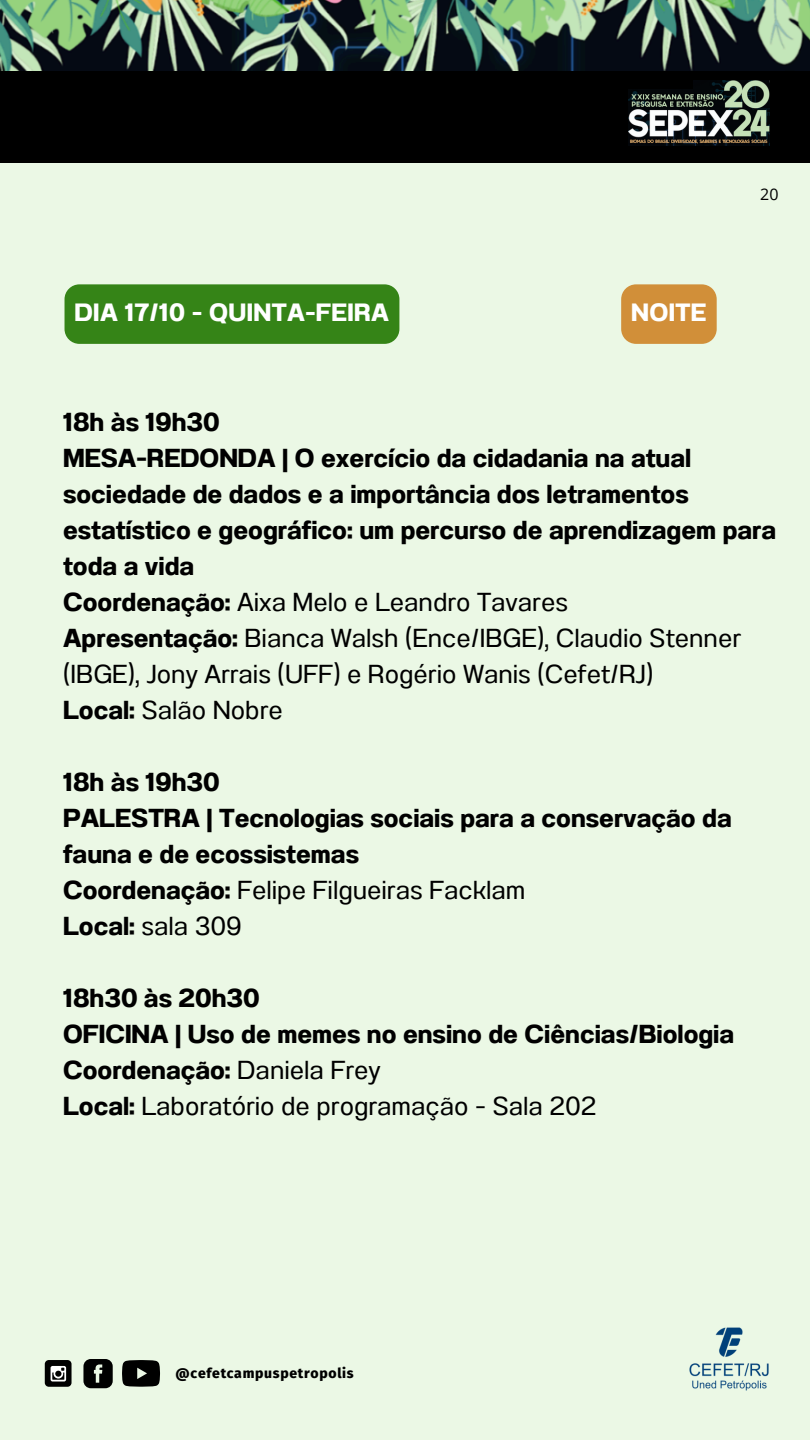
<style>
.page{position:relative;width:810px;height:1440px;background:#ebf8e5}
.page>*{position:absolute;margin:0;border:0;box-sizing:border-box;transform-origin:0 0}
.t1{font:700 26px/36px "Anantason";color:#000}
.t2{font:700 25px "Anantason";letter-spacing:.015em;color:#fff}
.t3{font:16px "Open Sans";color:#000}
.t4{font:800 14px "Fira Sans";letter-spacing:.05em;color:#000}
.s1{font-weight:400}
</style>
<div class="page">
<div style="left:0;top:0;width:810px;height:163px;background:#000"></div>
<img style="left:629px;top:80px;width:141px;height:65px">
<div style="left:629px;top:53px;width:64px;height:36px;background:#000"></div>
<img style="left:0;top:0;width:810px;height:71px">
<div style="left:65px;top:284px;width:334px;height:60px;background:#358417;border-radius:15px"></div>
<img style="left:689px;top:1327px;width:80px;height:64px">
<svg style="left:621px;top:284px;width:96px;height:60px;background:#d29340"></svg>
<svg style="left:83px;top:1359px;width:30px;height:29px"></svg>
<svg style="left:122px;top:1360px;width:38px;height:27px"></svg>
<div style="left:45px;top:1360px;width:27px;height:27px;background:#000;border-radius:4px"></div>
<svg style="left:51px;top:1366px;width:15px;height:16px"></svg>
<p class="t2" style="left:75px;top:298px;width:316px">DIA 17/10 - QUINTA-FEIRA</p>
<h1 class="t2" style="left:631px;top:298px;width:77px">NOITE</h1>
<p class="t3" style="left:760px;top:183px;width:20px">20</p>
<h2 class="t1" style="left:63px;top:404px;width:715px">18h às 19h30<br>MESA-REDONDA | O exercício da cidadania na atual sociedade de dados e a importância dos letramentos estatístico e geográfico: um percurso de aprendizagem para toda a vida<br>Coordenação: <span class="s1">Aixa Melo e Leandro Tavares<br></span>Apresentação: <span class="s1">Bianca Walsh (Ence/IBGE), Claudio Stenner (IBGE), Jony Arrais (UFF) e Rogério Wanis (Cefet/RJ)<br></span>Local: <span class="s1">Salão Nobre</span></h2>
<h2 class="t1" style="left:63px;top:764px;width:670px">18h às 19h30<br>PALESTRA | Tecnologias sociais para a conservação da fauna e de ecossistemas<br>Coordenação: <span class="s1">Felipe Filgueiras Facklam<br></span>Local: <span class="s1">sala 309</span></h2>
<h2 class="t1" style="left:63px;top:980px;width:673px">18h30 às 20h30<br>OFICINA | Uso de memes no ensino de Ciências/Biologia Coordenação: <span class="s1">Daniela Frey<br></span>Local: <span class="s1">Laboratório de programação - Sala 202</span></h2>
<p class="t4" style="left:176px;top:1365px;width:180px">@cefetcampuspetropolis</p>
</div>
